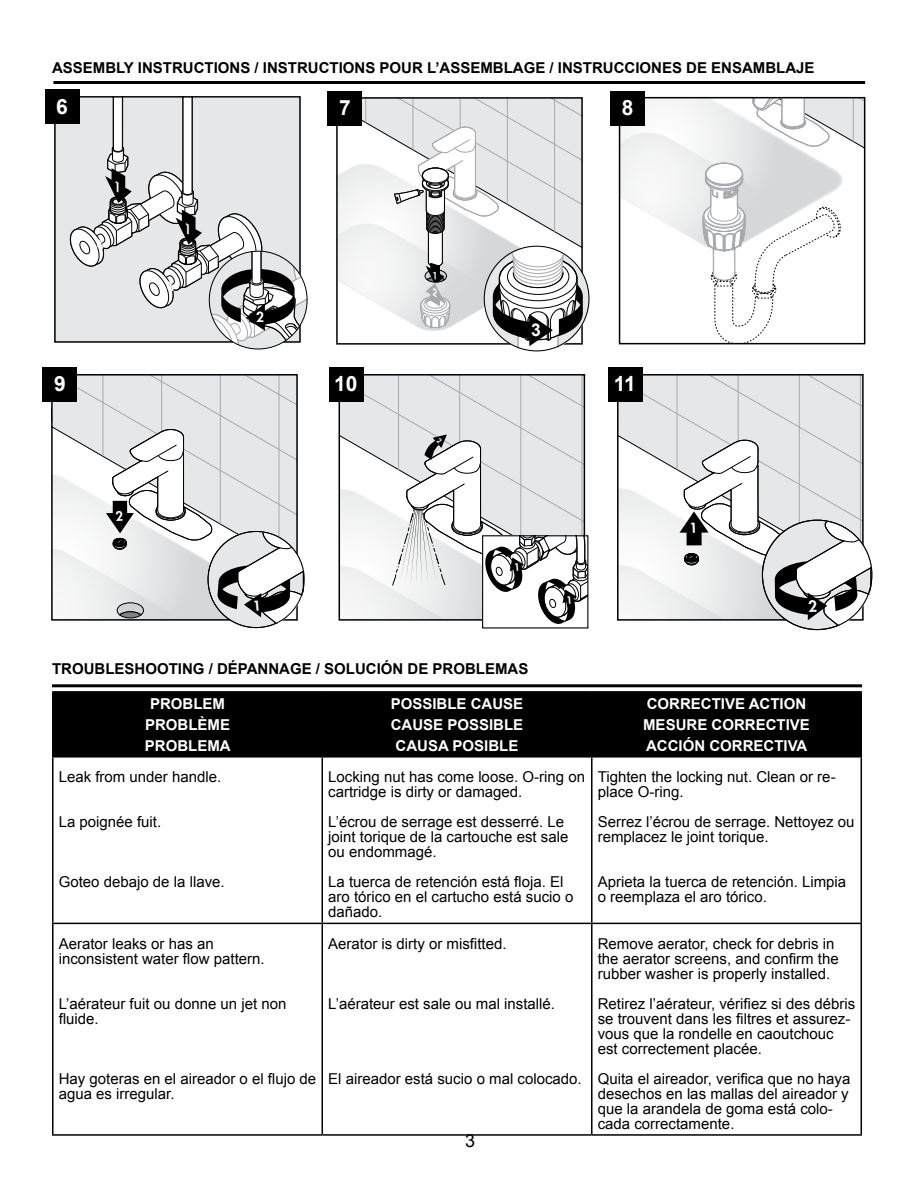
<style>
.page{position:relative;width:918px;height:1188px;background:#fff}
.page>*{position:absolute;margin:0;border:0;box-sizing:border-box;transform-origin:0 0}
.t1{font:700 21px "Arial";color:#fff}
.t2{font:18px "Arial";color:#000}
.t3{font:700 17.55px "Arial";color:#fff}
.t4{font:15px/15px "Arial";color:#000}
.t5{font:700 15px "Arial";color:#000}
.t6{font:700 15px/21px "Arial";color:#fff;text-align:center}
.t7{font:800 13.65px "Futura";color:#fff}
</style>
<div class="page">
<hr style="left:53px;top:81px;width:812px;height:3px;background:#000">
<hr style="left:52px;top:684px;width:810px;height:3px;background:#000">
<div style="left:54px;top:693px;width:807px;height:63px;background:#000"></div>
<hr style="left:52px;top:691px;width:270px;height:2px;background:#000">
<hr style="left:52px;top:693px;width:2px;height:63px;background:#000">
<hr style="left:322px;top:691px;width:270px;height:2px;background:#000">
<hr style="left:322px;top:693px;width:1px;height:63px;background:#000">
<hr style="left:592px;top:691px;width:270px;height:2px;background:#000">
<hr style="left:591px;top:693px;width:2px;height:63px;background:#000">
<hr style="left:861px;top:693px;width:1px;height:63px;background:#000">
<hr style="left:52px;top:756px;width:270px;height:2px;background:#000">
<hr style="left:52px;top:758px;width:2px;height:165px;background:#000">
<hr style="left:322px;top:756px;width:270px;height:2px;background:#000">
<hr style="left:322px;top:758px;width:1px;height:165px;background:#000">
<hr style="left:592px;top:756px;width:270px;height:2px;background:#000">
<hr style="left:591px;top:758px;width:2px;height:165px;background:#000">
<hr style="left:861px;top:758px;width:1px;height:165px;background:#000">
<hr style="left:52px;top:923px;width:270px;height:1px;background:#000">
<hr style="left:52px;top:924px;width:2px;height:210px;background:#000">
<hr style="left:322px;top:923px;width:270px;height:1px;background:#000">
<hr style="left:322px;top:924px;width:1px;height:210px;background:#000">
<hr style="left:592px;top:923px;width:270px;height:1px;background:#000">
<hr style="left:591px;top:924px;width:2px;height:210px;background:#000">
<hr style="left:861px;top:924px;width:1px;height:210px;background:#000">
<hr style="left:52px;top:1134px;width:270px;height:2px;background:#000">
<hr style="left:322px;top:1134px;width:270px;height:2px;background:#000">
<hr style="left:592px;top:1134px;width:270px;height:2px;background:#000">
<svg style="left:622px;top:100px;width:240px;height:241px"></svg>
<div style="left:619px;top:97px;width:246px;height:247px;border:2px solid #000"></div>
<div style="left:55px;top:98px;width:245px;height:244px;background:#e6e7e8"></div>
<div style="left:328px;top:92px;width:34px;height:34px;background:#000"></div>
<div style="left:610px;top:91px;width:34px;height:34px;background:#000"></div>
<div style="left:45px;top:90px;width:35px;height:34px;background:#000"></div>
<div style="left:43px;top:368px;width:34px;height:34px;background:#000"></div>
<div style="left:330px;top:368px;width:34px;height:34px;background:#000"></div>
<div style="left:608px;top:368px;width:34px;height:34px;background:#000"></div>
<svg style="left:337px;top:98px;width:246px;height:254px"></svg>
<svg style="left:69px;top:97px;width:238px;height:252px"></svg>
<svg style="left:52px;top:375px;width:253px;height:253px"></svg>
<svg style="left:339px;top:375px;width:249px;height:251px"></svg>
<svg style="left:618px;top:375px;width:255px;height:256px"></svg>
<p class="t5" style="left:52px;top:57px;width:764px">ASSEMBLY INSTRUCTIONS / INSTRUCTIONS POUR L’ASSEMBLAGE / INSTRUCCIONES DE ENSAMBLAJE</p>
<h1 class="t1" style="left:56px;top:93px;width:13px">6</h1>
<h1 class="t1" style="left:339px;top:94px;width:13px">7</h1>
<h1 class="t1" style="left:622px;top:94px;width:13px">8</h1>
<p class="t7" style="left:256px;top:308px;width:9px">2</p>
<p class="t3" style="left:531px;top:320px;width:11px">3</p>
<h1 class="t1" style="left:54px;top:370px;width:13px">9</h1>
<h1 class="t1" style="left:334px;top:370px;width:25px">10</h1>
<h1 class="t1" style="left:614px;top:370px;width:24px">11</h1>
<p class="t5" style="left:52px;top:659px;width:478px">TROUBLESHOOTING / DÉPANNAGE / SOLUCIÓN DE PROBLEMAS</p>
<p class="t6" style="left:145px;top:694px;width:87px">PROBLEM<br>PROBLÈME<br>PROBLEMA</p>
<p class="t6" style="left:391px;top:694px;width:134px">POSSIBLE CAUSE<br>CAUSE POSSIBLE<br>CAUSA POSIBLE</p>
<p class="t6" style="left:643px;top:694px;width:168px;text-align:left">CORRECTIVE ACTION<br>MESURE CORRECTIVE<br>ACCIÓN CORRECTIVA</p>
<p class="t4" style="left:59px;top:770px;width:164px">Leak from under handle.</p>
<p class="t4" style="left:59px;top:815px;width:104px">La poignée fuit.</p>
<p class="t4" style="left:328px;top:770px;width:258px">Locking nut has come loose. O-ring on cartridge is dirty or damaged.</p>
<p class="t4" style="left:328px;top:815px;width:242px">L’écrou de serrage est desserré. Le joint torique de la cartouche est sale ou endommagé.</p>
<p class="t4" style="left:328px;top:875px;width:247px">La tuerca de retención está floja. El aro tórico en el cartucho está sucio o dañado.</p>
<p class="t4" style="left:598px;top:770px;width:239px">Tighten the locking nut. Clean or re&shy;place O-ring.</p>
<p class="t4" style="left:598px;top:815px;width:258px">Serrez l’écrou de serrage. Nettoyez ou remplacez le joint torique.</p>
<p class="t4" style="left:598px;top:875px;width:250px">Aprieta la tuerca de retención. Limpia o reemplaza el aro tórico.</p>
<p class="t4" style="left:59px;top:875px;width:167px">Goteo debajo de la llave.</p>
<p class="t4" style="left:59px;top:936px;width:207px">Aerator leaks or has an inconsistent water flow pattern.</p>
<p class="t4" style="left:59px;top:996px;width:229px">L’aérateur fuit ou donne un jet non fluide.</p>
<p class="t4" style="left:328px;top:936px;width:180px">Aerator is dirty or misfitted.</p>
<p class="t4" style="left:328px;top:996px;width:228px">L’aérateur est sale ou mal installé.</p>
<p class="t4" style="left:59px;top:1071px;width:259px">Hay goteras en el aireador o el flujo de agua es irregular.</p>
<p class="t4" style="left:328px;top:1071px;width:255px">El aireador está sucio o mal colocado.</p>
<p class="t2" style="left:465px;top:1129px;width:12px">3</p>
<p class="t4" style="left:598px;top:936px;width:242px">Remove aerator, check for debris in the aerator screens, and confirm the rubber washer is properly installed.</p>
<p class="t4" style="left:598px;top:996px;width:259px">Retirez l’aérateur, vérifiez si des débris se trouvent dans les filtres et assurez&shy;vous que la rondelle en caoutchouc est correctement placée.</p>
<p class="t4" style="left:598px;top:1071px;width:254px">Quita el aireador, verifica que no haya desechos en las mallas del aireador y que la arandela de goma está colo&shy;cada correctamente.</p>
</div>
